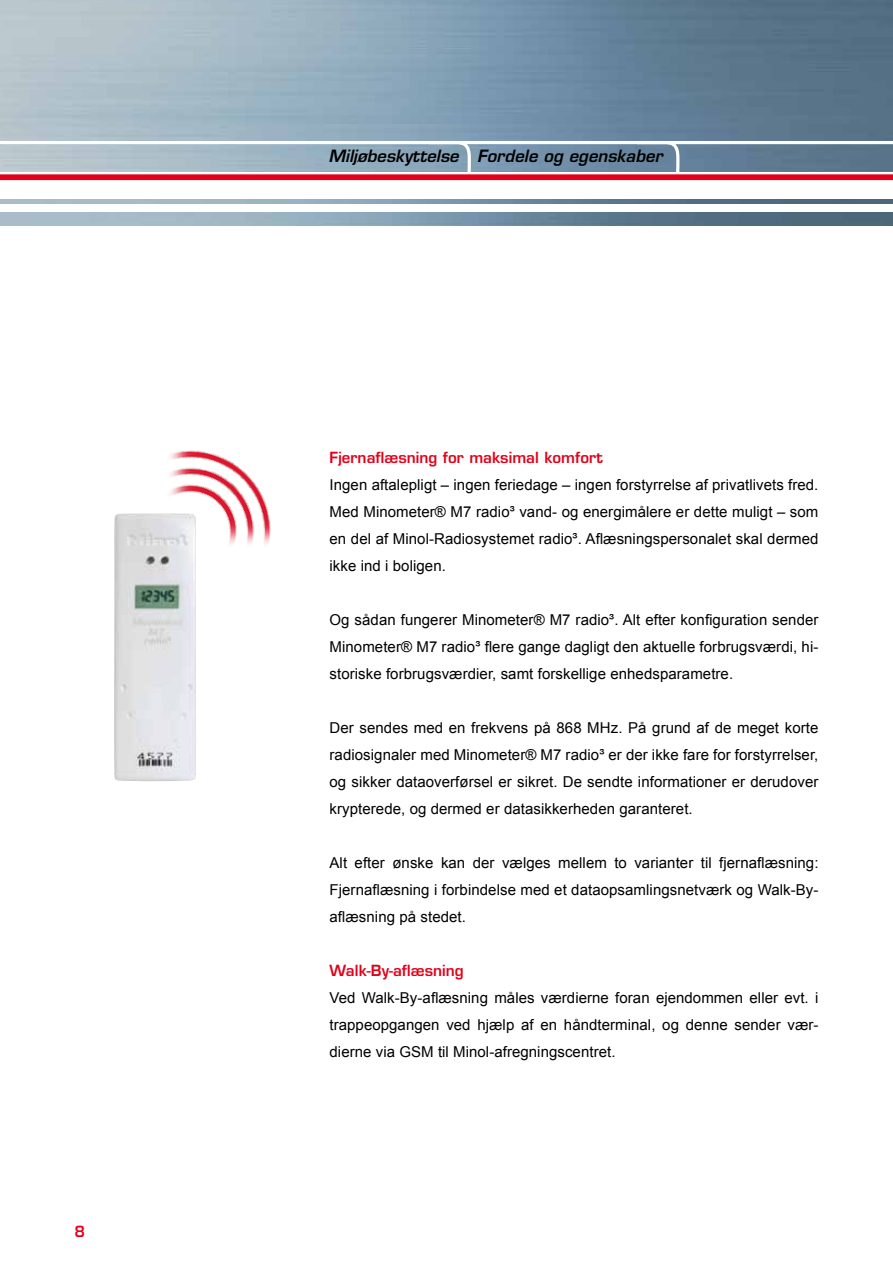
<style>
.page{position:relative;width:893px;height:1263px;background:#fff}
.page>*{position:absolute;margin:0;border:0;box-sizing:border-box;transform-origin:0 0}
.t1{font:italic 600 16.5px "Eurostile LT Std";letter-spacing:.005em;color:#000}
.t2{font:15px/27px "Arial";letter-spacing:.005em;color:#000;text-align:justify}
.t3{font:600 15px "Eurostile LT Std";letter-spacing:.005em;color:#e2001a}
</style>
<div class="page">
<img style="left:0;top:0;width:893px;height:171px">
<div style="left:0;top:174px;width:893px;height:6px;background:#e2001a"></div>
<img style="left:0;top:200px;width:893px;height:3px">
<img style="left:0;top:213px;width:893px;height:12px">
<img style="left:158px;top:450px;width:113px;height:95px">
<img style="left:114px;top:514px;width:82px;height:267px">
<svg style="left:634px;top:139px;width:49px;height:36px;background:#7d92a8"></svg>
<svg style="left:425px;top:139px;width:49px;height:36px;background:#97abbd"></svg>
<hr style="left:0;top:141px;width:893px;height:3px;background:#fff">
<p class="t3" style="left:74px;top:1222px;width:12px">8</p>
<p class="t1" style="left:328px;top:146px;width:335px">Miljøbeskyttelse Fordele og egenskaber</p>
<p class="t3" style="left:330px;top:448px;width:275px">Fjernaflæsning for maksimal komfort</p>
<p class="t2" style="left:330px;top:471px;width:490px">Ingen aftalepligt – ingen feriedage – ingen forstyrrelse af privatlivets fred.<br>Med Minometer® M7 radio³ vand- og energimålere er dette muligt – som en del af Minol-Radiosystemet radio³. Aflæsningspersonalet skal dermed ikke ind i boligen.</p>
<p class="t2" style="left:330px;top:606px;width:490px">Og sådan fungerer Minometer® M7 radio³. Alt efter konfiguration sender Minometer® M7 radio³ flere gange dagligt den aktuelle forbrugsværdi, hi&shy;storiske forbrugsværdier, samt forskellige enhedsparametre.</p>
<p class="t2" style="left:330px;top:714px;width:490px">Der sendes med en frekvens på 868 MHz. På grund af de meget korte radiosignaler med Minometer® M7 radio³ er der ikke fare for forstyrrelser, og sikker dataoverførsel er sikret. De sendte informationer er derudover krypterede, og dermed er datasikkerheden garanteret.</p>
<p class="t2" style="left:330px;top:849px;width:490px">Alt efter ønske kan der vælges mellem to varianter til fjernaflæsning:<br>Fjernaflæsning i forbindelse med et dataopsamlingsnetværk og Walk-By&shy;aflæsning på stedet.</p>
<p class="t3" style="left:330px;top:961px;width:136px">Walk-By-aflæsning</p>
<p class="t2" style="left:330px;top:984px;width:490px">Ved Walk-By-aflæsning måles værdierne foran ejendommen eller evt. i trappeopgangen ved hjælp af en håndterminal, og denne sender vær&shy;dierne via GSM til Minol-afregningscentret.</p>
</div>
